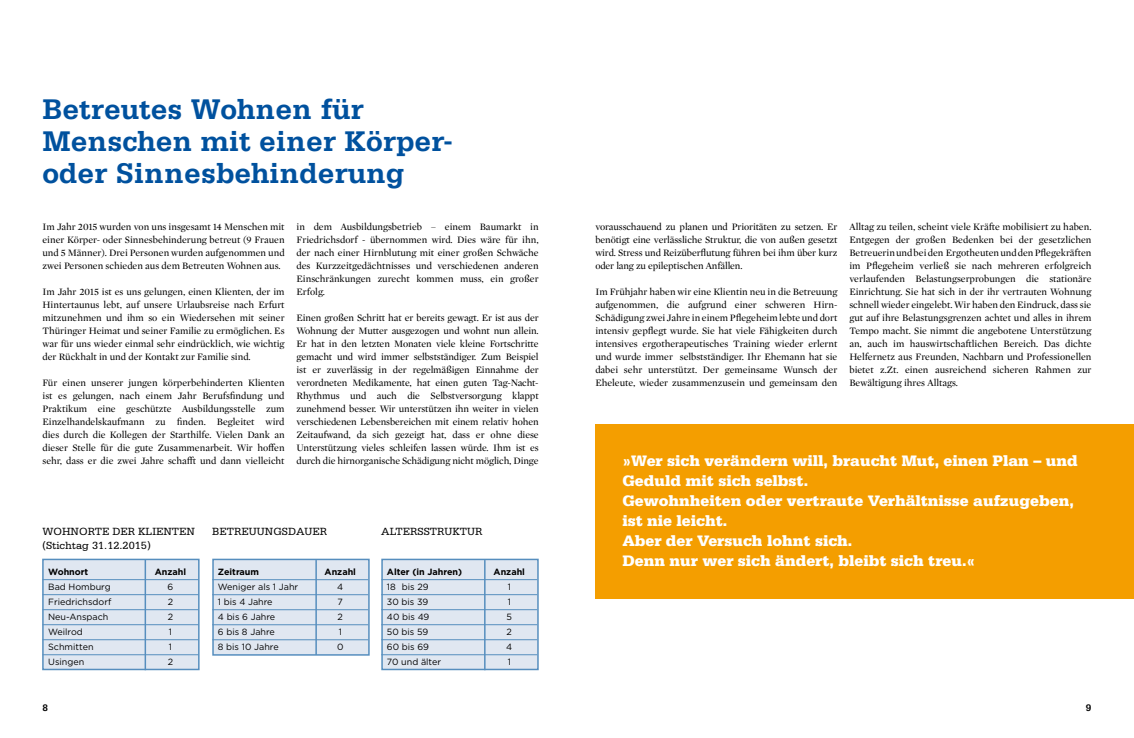
<style>
.page{position:relative;width:1134px;height:738px;background:#fff}
.page>*{position:absolute;margin:0;border:0;box-sizing:border-box;transform-origin:0 0}
.t1{font:700 30px/32px "Serifa Std";color:#00519e}
.t2{font:900 16px/20px "Serifa Std";color:#fff}
.t3{font:11px/13.2px "Serifa Std";color:#000}
.t4{font:10px/13px "Mercury Display";color:#000;text-align:justify}
.t5{font:700 10px "Serifa Std";color:#000}
.t6{font:9px "Gotham";color:#000}
.t7{font:700 9px "Gotham";color:#000}
</style>
<div class="page">
<div style="left:212px;top:558px;width:158px;height:97px;background:#e0e7f1;border:2px solid #568ebe"></div>
<div style="left:42px;top:558px;width:158px;height:111px;background:#e0e7f1;border:2px solid #568ebe"></div>
<div style="left:381px;top:558px;width:158px;height:111px;background:#e0e7f1;border:2px solid #568ebe"></div>
<div style="left:595px;top:424px;width:539px;height:174px;background:#f49e00"></div>
<hr style="left:381px;top:578px;width:156px;height:1px;background:#568ebe">
<hr style="left:381px;top:593px;width:156px;height:1px;background:#568ebe">
<hr style="left:381px;top:608px;width:156px;height:1px;background:#568ebe">
<hr style="left:381px;top:623px;width:156px;height:1px;background:#568ebe">
<hr style="left:381px;top:638px;width:156px;height:1px;background:#568ebe">
<hr style="left:381px;top:653px;width:156px;height:1px;background:#568ebe">
<hr style="left:43px;top:578px;width:155px;height:1px;background:#568ebe">
<hr style="left:43px;top:593px;width:155px;height:1px;background:#568ebe">
<hr style="left:43px;top:608px;width:155px;height:1px;background:#568ebe">
<hr style="left:43px;top:623px;width:155px;height:1px;background:#568ebe">
<hr style="left:43px;top:638px;width:155px;height:1px;background:#568ebe">
<hr style="left:43px;top:653px;width:155px;height:1px;background:#568ebe">
<hr style="left:145px;top:559px;width:1px;height:110px;background:#568ebe">
<hr style="left:212px;top:578px;width:156px;height:1px;background:#568ebe">
<hr style="left:212px;top:593px;width:156px;height:1px;background:#568ebe">
<hr style="left:212px;top:608px;width:156px;height:1px;background:#568ebe">
<hr style="left:212px;top:623px;width:156px;height:1px;background:#568ebe">
<hr style="left:212px;top:638px;width:156px;height:1px;background:#568ebe">
<hr style="left:315px;top:559px;width:2px;height:95px;background:#568ebe">
<hr style="left:484px;top:559px;width:2px;height:110px;background:#568ebe">
<h1 class="t1" style="left:43px;top:93px;width:412px">Betreutes Wohnen für<br>Menschen mit einer Körper&shy;oder Sinnesbehinderung</h1>
<p class="t4" style="left:43px;top:219px;width:244px">Im Jahr 2015 wurden von uns insgesamt 14 Menschen mit einer Körper- oder Sinnesbehinderung betreut (9 Frauen und 5 Männer). Drei Personen wurden aufgenommen und zwei Personen schieden aus dem Betreuten Wohnen aus.</p>
<p class="t4" style="left:43px;top:284px;width:244px">Im Jahr 2015 ist es uns gelungen, einen Klienten, der im Hintertaunus lebt, auf unsere Urlaubsreise nach Erfurt mitzunehmen und ihm so ein Wiedersehen mit seiner Thüringer Heimat und seiner Familie zu ermöglichen. Es war für uns wieder einmal sehr eindrücklich, wie wichtig der Rückhalt in und der Kontakt zur Familie sind.</p>
<p class="t4" style="left:43px;top:375px;width:244px">Für einen unserer jungen körperbehinderten Klienten ist es gelungen, nach einem Jahr Berufsfindung und Praktikum eine geschützte Ausbildungsstelle zum Einzelhandelskaufmann zu finden. Begleitet wird dies durch die Kollegen der Starthilfe. Vielen Dank an dieser Stelle für die gute Zusammenarbeit. Wir hoffen sehr, dass er die zwei Jahre schafft und dann vielleicht</p>
<p class="t4" style="left:297px;top:219px;width:244px">in dem Ausbildungsbetrieb – einem Baumarkt in Friedrichsdorf - übernommen wird. Dies wäre für ihn, der nach einer Hirnblutung mit einer großen Schwäche des Kurzzeitgedächtnisses und verschiedenen anderen Einschränkungen zurecht kommen muss, ein großer Erfolg.</p>
<p class="t4" style="left:297px;top:310px;width:244px">Einen großen Schritt hat er bereits gewagt. Er ist aus der Wohnung der Mutter ausgezogen und wohnt nun allein.<br>Er hat in den letzten Monaten viele kleine Fortschritte gemacht und wird immer selbstständiger. Zum Beispiel ist er zuverlässig in der regelmäßigen Einnahme der verordneten Medikamente, hat einen guten Tag-Nacht-Rhythmus und auch die Selbstversorgung klappt zunehmend besser. Wir unterstützen ihn weiter in vielen verschiedenen Lebensbereichen mit einem relativ hohen Zeitaufwand, da sich gezeigt hat, dass er ohne diese Unterstützung vieles schleifen lassen würde. Ihm ist es durch die hirnorganische Schädigung nicht möglich, Dinge</p>
<p class="t3" style="left:43px;top:525px;width:154px">WOHNORTE DER KLIENTEN (STICHTAG 31.12.2015)</p>
<p class="t7" style="left:48px;top:566px;width:42px">Wohnort</p>
<p class="t7" style="left:155px;top:566px;width:33px">Anzahl</p>
<p class="t6" style="left:48px;top:581px;width:64px">Bad Homburg</p>
<p class="t6" style="left:168px;top:581px;width:7px">6</p>
<p class="t6" style="left:48px;top:596px;width:65px">Friedrichsdorf</p>
<p class="t6" style="left:168px;top:596px;width:7px">2</p>
<p class="t6" style="left:48px;top:611px;width:62px">Neu-Anspach</p>
<p class="t6" style="left:168px;top:611px;width:7px">2</p>
<p class="t6" style="left:48px;top:626px;width:36px">Weilrod</p>
<p class="t6" style="left:169px;top:626px;width:5px">1</p>
<p class="t6" style="left:48px;top:641px;width:47px">Schmitten</p>
<p class="t6" style="left:169px;top:641px;width:5px">1</p>
<p class="t6" style="left:48px;top:656px;width:38px">Usingen</p>
<p class="t6" style="left:168px;top:656px;width:7px">2</p>
<p class="t3" style="left:212px;top:524px;width:116px">BETREUUNGSDAUER</p>
<p class="t7" style="left:218px;top:566px;width:43px">Zeitraum</p>
<p class="t7" style="left:325px;top:566px;width:33px">Anzahl</p>
<p class="t6" style="left:218px;top:581px;width:82px">Weniger als 1 Jahr</p>
<p class="t6" style="left:337px;top:581px;width:8px">4</p>
<p class="t6" style="left:218px;top:596px;width:56px">1 bis 4 Jahre</p>
<p class="t6" style="left:338px;top:596px;width:7px">7</p>
<p class="t6" style="left:218px;top:611px;width:59px">4 bis 6 Jahre</p>
<p class="t6" style="left:338px;top:611px;width:7px">2</p>
<p class="t6" style="left:218px;top:626px;width:58px">6 bis 8 Jahre</p>
<p class="t6" style="left:339px;top:626px;width:5px">1</p>
<p class="t6" style="left:218px;top:641px;width:62px">8 bis 10 Jahre</p>
<p class="t6" style="left:337px;top:641px;width:8px">0</p>
<p class="t3" style="left:381px;top:525px;width:103px">ALTERSSTRUKTUR</p>
<p class="t7" style="left:387px;top:566px;width:77px">Alter (in Jahren)</p>
<p class="t7" style="left:494px;top:566px;width:33px">Anzahl</p>
<p class="t6" style="left:387px;top:581px;width:43px">18 bis 29</p>
<p class="t6" style="left:508px;top:581px;width:5px">1</p>
<p class="t6" style="left:387px;top:596px;width:43px">30 bis 39</p>
<p class="t6" style="left:508px;top:596px;width:5px">1</p>
<p class="t6" style="left:387px;top:611px;width:44px">40 bis 49</p>
<p class="t6" style="left:507px;top:611px;width:7px">5</p>
<p class="t6" style="left:387px;top:626px;width:43px">50 bis 59</p>
<p class="t6" style="left:507px;top:626px;width:7px">2</p>
<p class="t6" style="left:387px;top:641px;width:44px">60 bis 69</p>
<p class="t6" style="left:506px;top:641px;width:8px">4</p>
<p class="t6" style="left:387px;top:656px;width:56px">70 und älter</p>
<p class="t6" style="left:508px;top:656px;width:5px">1</p>
<p class="t4" style="left:595px;top:219px;width:244px">vorausschauend zu planen und Prioritäten zu setzen. Er benötigt eine verlässliche Struktur, die von außen gesetzt wird. Stress und Reizüberflutung führen bei ihm über kurz oder lang zu epileptischen Anfällen.</p>
<p class="t4" style="left:595px;top:284px;width:244px">Im Frühjahr haben wir eine Klientin neu in die Betreuung aufgenommen, die aufgrund einer schweren Hirn-Schädigung zwei Jahre in einem Pflegeheim lebte und dort intensiv gepflegt wurde. Sie hat viele Fähigkeiten durch intensives ergotherapeutisches Training wieder erlernt und wurde immer selbstständiger. Ihr Ehemann hat sie dabei sehr unterstützt. Der gemeinsame Wunsch der Eheleute, wieder zusammenzusein und gemeinsam den</p>
<p class="t4" style="left:849px;top:219px;width:244px">Alltag zu teilen, scheint viele Kräfte mobilisiert zu haben.<br>Entgegen der großen Bedenken bei der gesetzlichen Betreuerin und bei den Ergotheuten und den Pflegekräften im Pflegeheim verließ sie nach mehreren erfolgreich verlaufenden Belastungserprobungen die stationäre Einrichtung. Sie hat sich in der ihr vertrauten Wohnung schnell wieder eingelebt. Wir haben den Eindruck, dass sie gut auf ihre Belastungsgrenzen achtet und alles in ihrem Tempo macht. Sie nimmt die angebotene Unterstützung an, auch im hauswirtschaftlichen Bereich. Das dichte Helfernetz aus Freunden, Nachbarn und Professionellen bietet z.Zt. einen ausreichend sicheren Rahmen zur Bewältigung ihres Alltags.</p>
<h2 class="t2" style="left:622px;top:450px;width:457px">»Wer sich verändern will, braucht Mut, einen Plan – und Geduld mit sich selbst.<br>Gewohnheiten oder vertraute Verhältnisse aufzugeben, ist nie leicht.<br>Aber der Versuch lohnt sich.<br>Denn nur wer sich ändert, bleibt sich treu.«</h2>
<p class="t5" style="left:43px;top:701px;width:7px">8</p>
<p class="t5" style="left:1086px;top:701px;width:7px">9</p>
</div>
